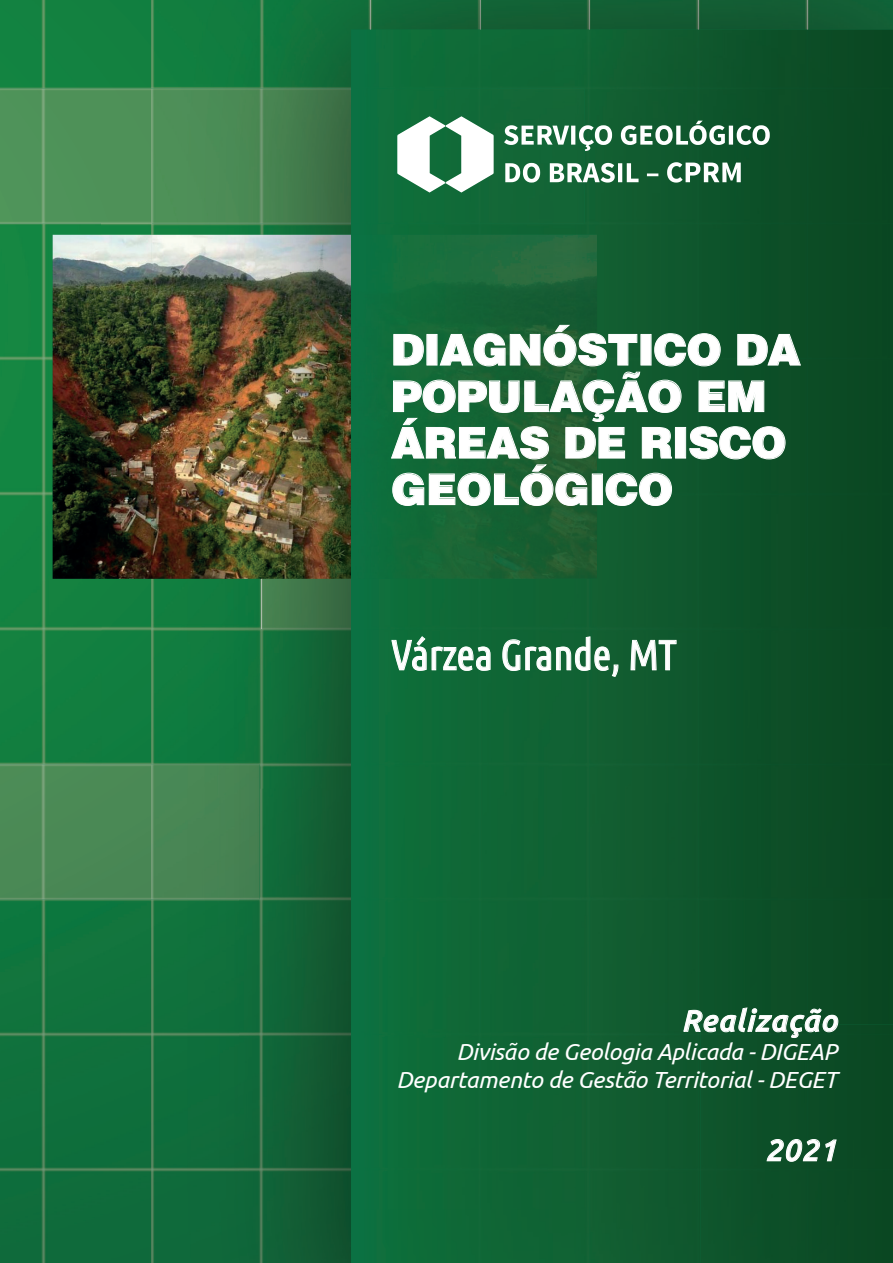
<style>
.page{position:relative;width:893px;height:1263px;background:#fff}
.page>*{position:absolute;margin:0;border:0;box-sizing:border-box;transform-origin:0 0}
.t1{font:42.45px/46.5px "Switzerland Black Plain";letter-spacing:-.01em;color:#fff}
.t2{font:42.45px "Ubuntu Condensed";letter-spacing:-.01em;color:#fff}
.t3{font:italic 500 30.15px "Ubuntu";letter-spacing:.035em;color:#fff}
.t4{font:italic 23.25px/28.5px "Ubuntu";letter-spacing:-.01em;color:#fff;text-align:right}
</style>
<div class="page">
<img style="left:0;top:0;width:362px;height:89px">
<img style="left:0;top:225px;width:102px;height:539px">
<img style="left:102px;top:225px;width:446px;height:10px">
<div style="left:102px;top:579px;width:49px;height:185px;background:#117e40"></div>
<div style="left:0;top:900px;width:151px;height:363px;background:#0f703c"></div>
<img style="left:0;top:1169px;width:151px;height:1px">
<img style="left:0;top:1034px;width:151px;height:1px">
<div style="left:0;top:764px;width:239px;height:136px;background:#4a8855"></div>
<img style="left:0;top:629px;width:151px;height:1px">
<img style="left:0;top:494px;width:53px;height:1px">
<img style="left:0;top:359px;width:53px;height:1px">
<img style="left:0;top:89px;width:548px;height:136px">
<img style="left:44px;top:0;width:1px;height:1263px">
<img style="left:44px;top:89px;width:1px;height:135px">
<img style="left:44px;top:764px;width:1px;height:135px">
<img style="left:53px;top:235px;width:98px;height:344px">
<img style="left:362px;top:0;width:531px;height:30px">
<img style="left:151px;top:224px;width:200px;height:1px">
<img style="left:807px;top:0;width:1px;height:30px">
<img style="left:698px;top:0;width:1px;height:30px">
<img style="left:589px;top:0;width:1px;height:30px">
<img style="left:480px;top:0;width:1px;height:235px">
<img style="left:371px;top:0;width:1px;height:30px">
<img style="left:262px;top:0;width:1px;height:235px">
<img style="left:153px;top:0;width:1px;height:235px">
<img style="left:262px;top:89px;width:1px;height:135px">
<img style="left:153px;top:89px;width:1px;height:135px">
<img style="left:151px;top:235px;width:200px;height:554px">
<img style="left:239px;top:789px;width:112px;height:474px">
<div style="left:151px;top:900px;width:88px;height:363px;background:#106d3c"></div>
<img style="left:260px;top:764px;width:91px;height:1px">
<img style="left:262px;top:579px;width:1px;height:684px">
<img style="left:153px;top:579px;width:1px;height:684px">
<img style="left:151px;top:899px;width:109px;height:1px">
<img style="left:151px;top:764px;width:109px;height:1px">
<img style="left:153px;top:764px;width:1px;height:135px">
<img style="left:263px;top:579px;width:88px;height:50px">
<img style="left:262px;top:579px;width:1px;height:50px">
<img style="left:351px;top:30px;width:542px;height:107px">
<img style="left:548px;top:136px;width:345px;height:751px">
<img style="left:351px;top:579px;width:197px;height:684px">
<div style="left:548px;top:887px;width:197px;height:376px;background:#105c30"></div>
<div style="left:745px;top:887px;width:148px;height:137px;background:#0c4b25"></div>
<img style="left:801px;top:494px;width:92px;height:1px">
<img style="left:801px;top:359px;width:92px;height:1px">
<img style="left:585px;top:89px;width:308px;height:1px">
<img style="left:807px;top:30px;width:1px;height:994px">
<img style="left:698px;top:30px;width:1px;height:1233px">
<img style="left:589px;top:30px;width:1px;height:1233px">
<img style="left:371px;top:30px;width:1px;height:1233px">
<img style="left:351px;top:224px;width:234px;height:1px">
<img style="left:351px;top:89px;width:234px;height:1px">
<img style="left:480px;top:89px;width:1px;height:135px">
<img style="left:371px;top:89px;width:1px;height:135px">
<div style="left:700px;top:1024px;width:193px;height:239px;background:#0c4e27"></div>
<img style="left:700px;top:1169px;width:193px;height:1px">
<img style="left:839px;top:1034px;width:54px;height:1px">
<img style="left:807px;top:1024px;width:1px;height:239px">
<img style="left:371px;top:579px;width:1px;height:50px">
<img style="left:351px;top:235px;width:246px;height:344px">
<svg style="left:391px;top:636px;width:100px;height:35px;background:#38845a"></svg>
<svg style="left:502px;top:636px;width:117px;height:41px;background:#31774f"></svg>
<svg style="left:630px;top:640px;width:47px;height:31px"></svg>
<svg style="left:683px;top:1007px;width:156px;height:31px;background:#366e4d"></svg>
<svg style="left:766px;top:1138px;width:71px;height:24px;background:#3d7052"></svg>
<svg style="left:397px;top:116px;width:96px;height:77px"></svg>
<svg style="left:504px;top:121px;width:266px;height:62px"></svg>
<svg style="left:391px;top:325px;width:410px;height:181px;background:#296b42"></svg>
<h1 class="t1" style="left:391px;top:325px;width:411px">DIAGNÓSTICO DA<br>POPULAÇÃO EM<br>ÁREAS DE RISCO<br>GEOLÓGICO</h1>
<h1 class="t2" style="left:391px;top:628px;width:287px">Várzea Grande, MT</h1>
<p class="t3" style="left:682px;top:1002px;width:157px">Realização</p>
<p class="t4" style="left:396px;top:1037px;width:442px">Divisão de Geologia Aplicada - DIGEAP<br>Departamento de Gestão Territorial - DEGET</p>
<p class="t3" style="left:765px;top:1132px;width:73px">2021</p>
</div>
